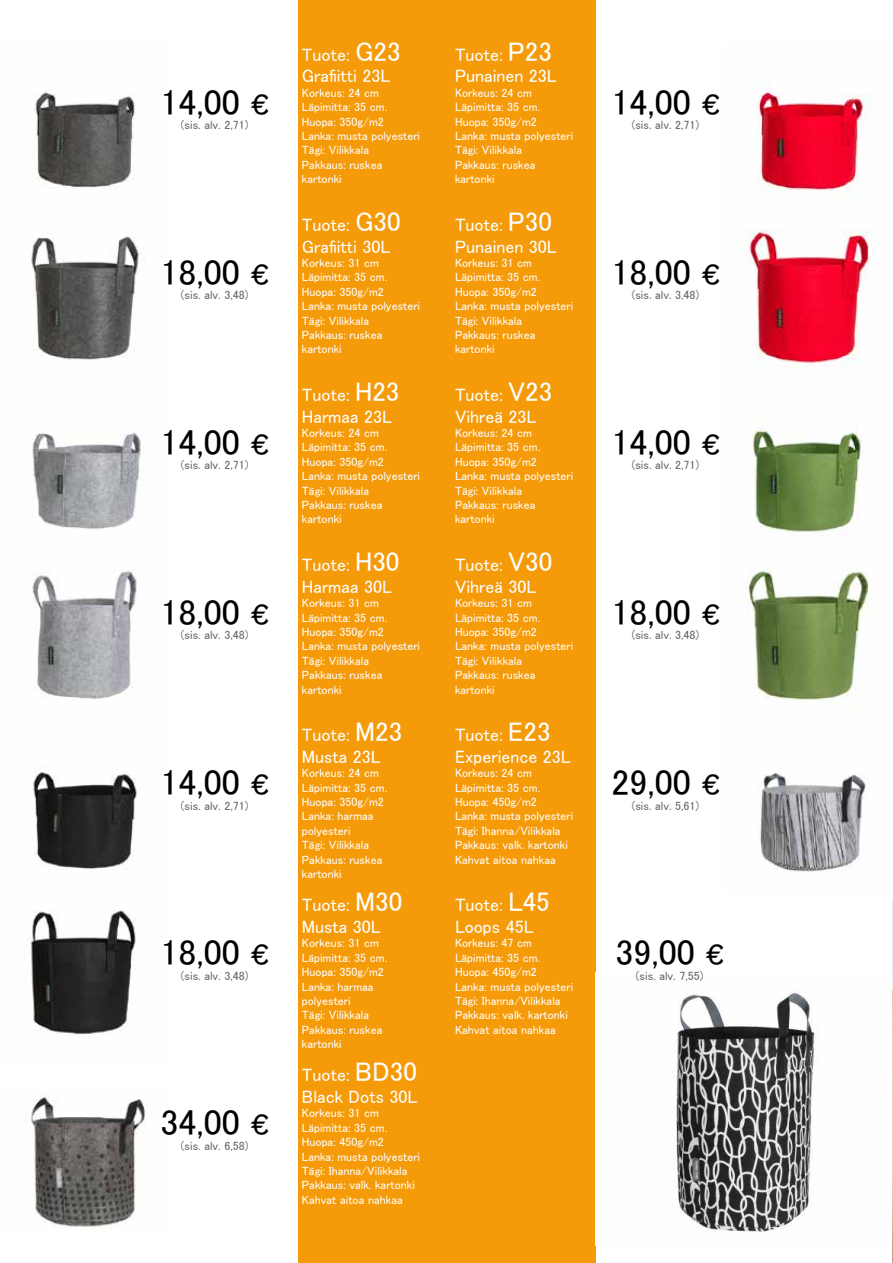
<style>
.page{position:relative;width:893px;height:1263px;background:#fff}
.page>*{position:absolute;margin:0;border:0;box-sizing:border-box;transform-origin:0 0}
.t1{font:36px "MS UI Gothic";color:#000}
.t2{font:18px/21.6px "MS UI Gothic";color:#fff}
.t3{font:12px/14.4px "MS UI Gothic";color:#fff}
.t4{font:12px "MS UI Gothic";color:#646363}
.s1{font-size:27px}
</style>
<div class="page">
<div style="left:298px;top:0;width:297px;height:1263px;background:#f59b0a"></div>
<img style="left:26px;top:91px;width:117px;height:945px">
<img style="left:743px;top:80px;width:134px;height:792px">
<img style="left:675px;top:991px;width:140px;height:242px">
<img style="left:31px;top:1090px;width:114px;height:138px">
<img style="left:892px;top:901px;width:1px;height:362px">
<h1 class="t1" style="left:161px;top:84px;width:110px">14,00 <span class="s1">€</span></h1>
<p class="t4" style="left:181px;top:119px;width:69px">(sis. alv. 2,71)</p>
<h2 class="t2" style="left:302px;top:44px;width:100px">Tuote: <span class="s1">G23<br></span>Grafiitti 23L</h2>
<p class="t3" style="left:302px;top:85px;width:120px">Korkeus: 24 cm<br>Läpimitta: 35 cm.<br>Huopa: 350g/m2<br>Lanka: musta polyesteri<br>Tägi: Vilikkala<br>Pakkaus: ruskea kartonki</p>
<h2 class="t2" style="left:455px;top:44px;width:103px">Tuote: <span class="s1">P23<br></span>Punainen 23L</h2>
<p class="t3" style="left:455px;top:85px;width:120px">Korkeus: 24 cm<br>Läpimitta: 35 cm.<br>Huopa: 350g/m2<br>Lanka: musta polyesteri<br>Tägi: Vilikkala<br>Pakkaus: ruskea kartonki</p>
<h1 class="t1" style="left:611px;top:84px;width:110px">14,00 <span class="s1">€</span></h1>
<p class="t4" style="left:632px;top:119px;width:69px">(sis. alv. 2,71)</p>
<h1 class="t1" style="left:161px;top:254px;width:110px">18,00 <span class="s1">€</span></h1>
<p class="t4" style="left:181px;top:289px;width:69px">(sis. alv. 3,48)</p>
<h2 class="t2" style="left:302px;top:214px;width:100px">Tuote: <span class="s1">G30<br></span>Grafiitti 30L</h2>
<p class="t3" style="left:302px;top:255px;width:120px">Korkeus: 31 cm<br>Läpimitta: 35 cm.<br>Huopa: 350g/m2<br>Lanka: musta polyesteri<br>Tägi: Vilikkala<br>Pakkaus: ruskea kartonki</p>
<h2 class="t2" style="left:455px;top:214px;width:103px">Tuote: <span class="s1">P30<br></span>Punainen 30L</h2>
<p class="t3" style="left:455px;top:255px;width:120px">Korkeus: 31 cm<br>Läpimitta: 35 cm.<br>Huopa: 350g/m2<br>Lanka: musta polyesteri<br>Tägi: Vilikkala<br>Pakkaus: ruskea kartonki</p>
<h1 class="t1" style="left:611px;top:254px;width:110px">18,00 <span class="s1">€</span></h1>
<p class="t4" style="left:632px;top:289px;width:69px">(sis. alv. 3,48)</p>
<h1 class="t1" style="left:161px;top:424px;width:110px">14,00 <span class="s1">€</span></h1>
<p class="t4" style="left:181px;top:459px;width:69px">(sis. alv. 2,71)</p>
<h2 class="t2" style="left:302px;top:384px;width:99px">Tuote: <span class="s1">H23<br></span>Harmaa 23L</h2>
<p class="t3" style="left:302px;top:425px;width:120px">Korkeus: 24 cm<br>Läpimitta: 35 cm.<br>Huopa: 350g/m2<br>Lanka: musta polyesteri<br>Tägi: Vilikkala<br>Pakkaus: ruskea kartonki</p>
<h2 class="t2" style="left:455px;top:384px;width:99px">Tuote: <span class="s1">V23<br></span>Vihreä 23L</h2>
<p class="t3" style="left:455px;top:425px;width:120px">Korkeus: 24 cm<br>Läpimitta: 35 cm.<br>Huopa: 350g/m2<br>Lanka: musta polyesteri<br>Tägi: Vilikkala<br>Pakkaus: ruskea kartonki</p>
<h1 class="t1" style="left:611px;top:424px;width:110px">14,00 <span class="s1">€</span></h1>
<p class="t4" style="left:632px;top:459px;width:69px">(sis. alv. 2,71)</p>
<h1 class="t1" style="left:161px;top:594px;width:110px">18,00 <span class="s1">€</span></h1>
<p class="t4" style="left:181px;top:629px;width:69px">(sis. alv. 3,48)</p>
<h2 class="t2" style="left:302px;top:554px;width:99px">Tuote: <span class="s1">H30<br></span>Harmaa 30L</h2>
<p class="t3" style="left:302px;top:596px;width:120px">Korkeus: 31 cm<br>Läpimitta: 35 cm.<br>Huopa: 350g/m2<br>Lanka: musta polyesteri<br>Tägi: Vilikkala<br>Pakkaus: ruskea kartonki</p>
<h2 class="t2" style="left:455px;top:554px;width:99px">Tuote: <span class="s1">V30<br></span>Vihreä 30L</h2>
<p class="t3" style="left:455px;top:596px;width:120px">Korkeus: 31 cm<br>Läpimitta: 35 cm.<br>Huopa: 350g/m2<br>Lanka: musta polyesteri<br>Tägi: Vilikkala<br>Pakkaus: ruskea kartonki</p>
<h1 class="t1" style="left:611px;top:594px;width:110px">18,00 <span class="s1">€</span></h1>
<p class="t4" style="left:632px;top:629px;width:69px">(sis. alv. 3,48)</p>
<h1 class="t1" style="left:161px;top:764px;width:110px">14,00 <span class="s1">€</span></h1>
<p class="t4" style="left:181px;top:799px;width:69px">(sis. alv. 2,71)</p>
<h2 class="t2" style="left:302px;top:724px;width:102px">Tuote: <span class="s1">M23<br></span>Musta 23L</h2>
<p class="t3" style="left:302px;top:766px;width:87px">Korkeus: 24 cm<br>Läpimitta: 35 cm.<br>Huopa: 350g/m2<br>Lanka: harmaa polyesteri<br>Tägi: Vilikkala<br>Pakkaus: ruskea kartonki</p>
<h2 class="t2" style="left:455px;top:724px;width:117px">Tuote: <span class="s1">E23<br></span>Experience 23L</h2>
<p class="t3" style="left:455px;top:766px;width:120px">Korkeus: 24 cm<br>Läpimitta: 35 cm.<br>Huopa: 450g/m2<br>Lanka: musta polyesteri<br>Tägi: Ihanna/Vilikkala<br>Pakkaus: valk. kartonki<br>Kahvat aitoa nahkaa</p>
<h1 class="t1" style="left:611px;top:764px;width:110px">29,00 <span class="s1">€</span></h1>
<p class="t4" style="left:632px;top:799px;width:69px">(sis. alv. 5,61)</p>
<h1 class="t1" style="left:161px;top:934px;width:110px">18,00 <span class="s1">€</span></h1>
<p class="t4" style="left:181px;top:969px;width:69px">(sis. alv. 3,48)</p>
<h2 class="t2" style="left:302px;top:894px;width:102px">Tuote: <span class="s1">M30<br></span>Musta 30L</h2>
<p class="t3" style="left:302px;top:936px;width:87px">Korkeus: 31 cm<br>Läpimitta: 35 cm.<br>Huopa: 350g/m2<br>Lanka: harmaa polyesteri<br>Tägi: Vilikkala<br>Pakkaus: ruskea kartonki</p>
<h2 class="t2" style="left:455px;top:894px;width:96px">Tuote: <span class="s1">L45<br></span>Loops 45L</h2>
<p class="t3" style="left:455px;top:936px;width:120px">Korkeus: 47 cm<br>Läpimitta: 35 cm.<br>Huopa: 450g/m2<br>Lanka: musta polyesteri<br>Tägi: Ihanna/Vilikkala<br>Pakkaus: valk. kartonki<br>Kahvat aitoa nahkaa</p>
<h1 class="t1" style="left:616px;top:934px;width:110px">39,00 <span class="s1">€</span></h1>
<p class="t4" style="left:636px;top:969px;width:69px">(sis. alv. 7,55)</p>
<h1 class="t1" style="left:161px;top:1104px;width:110px">34,00 <span class="s1">€</span></h1>
<p class="t4" style="left:181px;top:1139px;width:69px">(sis. alv. 6,58)</p>
<h2 class="t2" style="left:302px;top:1064px;width:117px">Tuote: <span class="s1">BD30<br></span>Black Dots 30L</h2>
<p class="t3" style="left:302px;top:1106px;width:120px">Korkeus: 31 cm<br>Läpimitta: 35 cm.<br>Huopa: 450g/m2<br>Lanka: musta polyesteri<br>Tägi: Ihanna/Vilikkala<br>Pakkaus: valk. kartonki<br>Kahvat aitoa nahkaa</p>
</div>
